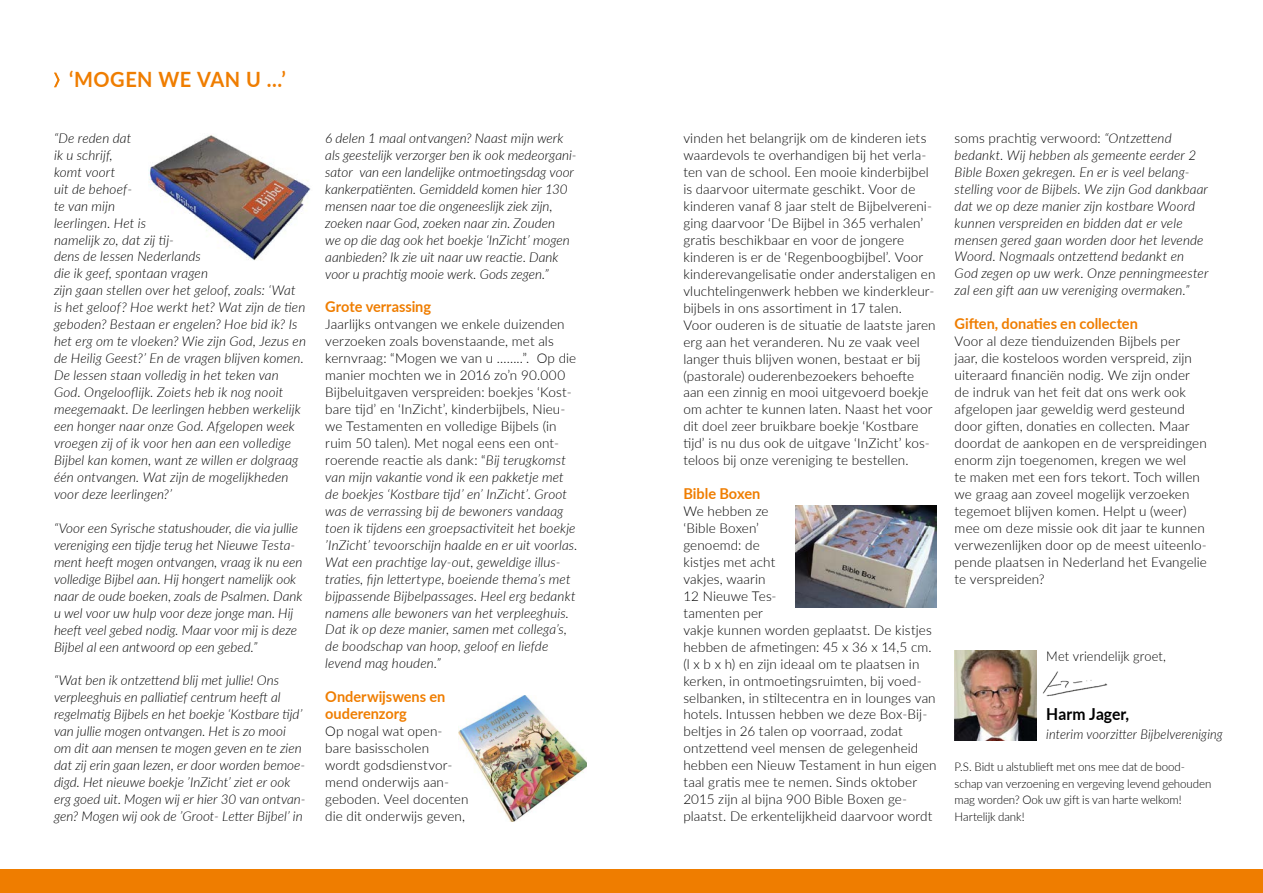
<style>
.page{position:relative;width:1263px;height:893px;background:#fff}
.page>*{position:absolute;margin:0;border:0;box-sizing:border-box;transform-origin:0 0}
.t1{font:700 21px "Lato";letter-spacing:.025em;color:#ef7d00;scale:.95 1}
.t2{font:700 16.5px "Lato";letter-spacing:.005em;color:#000;scale:.95 1}
.t3{font:700 15px/17px "Lato";color:#ef7d00}
.t4{font:italic 300 13.5px/17px "Lato";letter-spacing:.005em;color:#000}
.t5{font:300 13.5px/17px "Lato";letter-spacing:.005em;color:#000}
.t6{font:italic 300 13.5px "Lato";letter-spacing:.005em;color:#000;scale:.95 1}
.t7{font:300 13.5px "Lato";letter-spacing:.005em;color:#000;scale:.95 1}
.t8{font:300 12px/16.5px "Lato";letter-spacing:-.01em;color:#000;scale:.96 1}
.s1{font-style:normal}
</style>
<div class="page">
<img style="left:458px;top:696px;width:129px;height:126px">
<img style="left:148px;top:135px;width:163px;height:125px">
<div style="left:0;top:870px;width:1263px;height:23px;background:#ef7d00"></div>
<img style="left:1043px;top:671px;width:64px;height:26px">
<img style="left:955px;top:650px;width:81px;height:90px">
<img style="left:796px;top:505px;width:141px;height:102px">
<svg style="left:54px;top:72px;width:6px;height:16px"></svg>
<h1 class="t1" style="left:69px;top:64px;width:230px">‘MOGEN WE VAN U ...’</h1>
<p class="t4" style="left:54px;top:129px;width:253px">“De reden dat<br>ik u schrijf,<br>komt voort<br>uit de behoef-<br>te van mijn<br>leerlingen. Het is<br>namelijk zo, dat zij tij-<br>dens de lessen Nederlands<br>die ik geef, spontaan vragen<br>zijn gaan stellen over het geloof, zoals: ‘Wat is het geloof? Hoe werkt het? Wat zijn de tien geboden? Bestaan er engelen? Hoe bid ik? Is het erg om te vloeken? Wie zijn God, Jezus en de Heilig Geest?’ En de vragen blijven komen.<br>De lessen staan volledig in het teken van<br>God. Ongelooflijk. Zoiets heb ik nog nooit meegemaakt. De leerlingen hebben werkelijk een honger naar onze God. Afgelopen week vroegen zij of ik voor hen aan een volledige<br>Bijbel kan komen, want ze willen er dolgraag één ontvangen. Wat zijn de mogelijkheden voor deze leerlingen?’</p>
<p class="t4" style="left:54px;top:519px;width:250px">“Voor een Syrische statushouder, die via jullie vereniging een tijdje terug het Nieuwe Testa&shy;ment heeft mogen ontvangen, vraag ik nu een volledige Bijbel aan. Hij hongert namelijk ook naar de oude boeken, zoals de Psalmen. Dank u wel voor uw hulp voor deze jonge man. Hij heeft veel gebed nodig. Maar voor mij is deze Bijbel al een antwoord op een gebed.”</p>
<p class="t4" style="left:54px;top:672px;width:253px">“Wat ben ik ontzettend blij met jullie! Ons verpleeghuis en palliatief centrum heeft al regelmatig Bijbels en het boekje ‘Kostbare tijd’ van jullie mogen ontvangen. Het is zo mooi om dit aan mensen te mogen geven en te zien dat zij erin gaan lezen, er door worden bemoe&shy;digd. Het nieuwe boekje ’InZicht’ ziet er ook erg goed uit. Mogen wij er hier 30 van ontvan&shy;gen? Mogen wij ook de ’Groot- Letter Bijbel’ in</p>
<p class="t4" style="left:325px;top:129px;width:253px">6 delen 1 maal ontvangen? Naast mijn werk als geestelijk verzorger ben ik ook medeorgani&shy;sator van een landelijke ontmoetingsdag voor kankerpatiënten. Gemiddeld komen hier 130 mensen naar toe die ongeneeslijk ziek zijn, zoeken naar God, zoeken naar zin. Zouden<br>we op die dag ook het boekje ‘InZicht’ mogen aanbieden? Ik zie uit naar uw reactie. Dank voor u prachtig mooie werk. Gods zegen.”</p>
<p class="t3" style="left:325px;top:298px;width:107px">Grote verrassing</p>
<p class="t4" style="left:325px;top:315px;width:254px"><span class="s1">Jaarlijks ontvangen we enkele duizenden verzoeken zoals bovenstaande, met als kernvraag: “Mogen we van u ……..”. Op die manier mochten we in 2016 zo’n 90.000<br>Bijbeluitgaven verspreiden: boekjes ‘Kost&shy;bare tijd’ en ‘InZicht’, kinderbijbels, Nieu&shy;we Testamenten en volledige Bijbels (in ruim 50 talen). Met nogal eens een ont&shy;roerende reactie als dank: “</span>Bij terugkomst van mijn vakantie vond ik een pakketje met de boekjes ‘Kostbare tijd’ en’ InZicht’. Groot was de verrassing bij de bewoners vandaag toen ik tijdens een groepsactiviteit het boekje ’InZicht’ tevoorschijn haalde en er uit voorlas.<br>Wat een prachtige lay-out, geweldige illus&shy;traties, fijn lettertype, boeiende thema’s met bijpassende Bijbelpassages. Heel erg bedankt namens alle bewoners van het verpleeghuis.<br>Dat ik op deze manier, samen met collega’s, de boodschap van hoop, geloof en liefde levend mag houden.”</p>
<p class="t3" style="left:325px;top:688px;width:122px">Onderwijswens en ouderenzorg</p>
<p class="t5" style="left:325px;top:722px;width:145px">Op nogal wat open&shy;bare basisscholen<br>wordt godsdienstvor&shy;mend onderwijs aan&shy;geboden. Veel docenten die dit onderwijs geven,</p>
<p class="t5" style="left:683px;top:129px;width:254px">vinden het belangrijk om de kinderen iets waardevols te overhandigen bij het verla&shy;ten van de school. Een mooie kinderbijbel is daarvoor uitermate geschikt. Voor de kinderen vanaf 8 jaar stelt de Bijbelvereni&shy;ging daarvoor ‘De Bijbel in 365 verhalen’ gratis beschikbaar en voor de jongere kinderen is er de ‘Regenboogbijbel’. Voor kinderevangelisatie onder anderstaligen en vluchtelingenwerk hebben we kinderkleur&shy;bijbels in ons assortiment in 17 talen.<br>Voor ouderen is de situatie de laatste jaren erg aan het veranderen. Nu ze vaak veel langer thuis blijven wonen, bestaat er bij (pastorale) ouderenbezoekers behoefte aan een zinnig en mooi uitgevoerd boekje om achter te kunnen laten. Naast het voor dit doel zeer bruikbare boekje ‘Kostbare tijd’ is nu dus ook de uitgave ‘InZicht’ kos&shy;teloos bij onze vereniging te bestellen.</p>
<p class="t3" style="left:683px;top:484px;width:78px">Bible Boxen</p>
<p class="t5" style="left:683px;top:502px;width:255px">We hebben ze<br>‘Bible Boxen’<br>genoemd: de<br>kistjes met acht<br>vakjes, waarin<br>12 Nieuwe Tes-<br>tamenten per<br>vakje kunnen worden geplaatst. De kistjes hebben de afmetingen: 45 x 36 x 14,5 cm. (l x b x h) en zijn ideaal om te plaatsen in kerken, in ontmoetingsruimten, bij voed&shy;selbanken, in stiltecentra en in lounges van hotels. Intussen hebben we deze Box-Bij&shy;beltjes in 26 talen op voorraad, zodat ontzettend veel mensen de gelegenheid hebben een Nieuw Testament in hun eigen taal gratis mee te nemen. Sinds oktober<br>2015 zijn al bijna 900 Bible Boxen ge&shy;plaatst. De erkentelijkheid daarvoor wordt</p>
<p class="t4" style="left:955px;top:129px;width:255px"><span class="s1">soms prachtig verwoord:</span> “Ontzettend bedankt. Wij hebben als gemeente eerder 2<br>Bible Boxen gekregen. En er is veel belang&shy;stelling voor de Bijbels. We zijn God dankbaar dat we op deze manier zijn kostbare Woord kunnen verspreiden en bidden dat er vele mensen gered gaan worden door het levende Woord. Nogmaals ontzettend bedankt en God zegen op uw werk. Onze penningmeester zal een gift aan uw vereniging overmaken.”</p>
<p class="t3" style="left:955px;top:315px;width:185px">Giften, donaties en collecten</p>
<p class="t5" style="left:955px;top:332px;width:254px">Voor al deze tienduizenden Bijbels per<br>jaar, die kosteloos worden verspreid, zijn uiteraard financiën nodig. We zijn onder de indruk van het feit dat ons werk ook afgelopen jaar geweldig werd gesteund door giften, donaties en collecten. Maar doordat de aankopen en de verspreidingen enorm zijn toegenomen, kregen we wel<br>te maken met een fors tekort. Toch willen we graag aan zoveel mogelijk verzoeken tegemoet blijven komen. Helpt u (weer) mee om deze missie ook dit jaar te kunnen verwezenlijken door op de meest uiteenlo&shy;pende plaatsen in Nederland het Evangelie te verspreiden?</p>
<p class="t7" style="left:1046px;top:647px;width:128px">Met vriendelijk groet,</p>
<p class="t2" style="left:1046px;top:701px;width:89px">Harm Jager,</p>
<p class="t6" style="left:1046px;top:725px;width:187px">interim voorzitter Bijbelvereniging</p>
<p class="t8" style="left:955px;top:758px;width:269px">P.S. Bidt u alstublieft met ons mee dat de bood&shy;schap van verzoening en vergeving levend gehouden mag worden? Ook uw gift is van harte welkom!<br>Hartelijk dank!</p>
</div>
